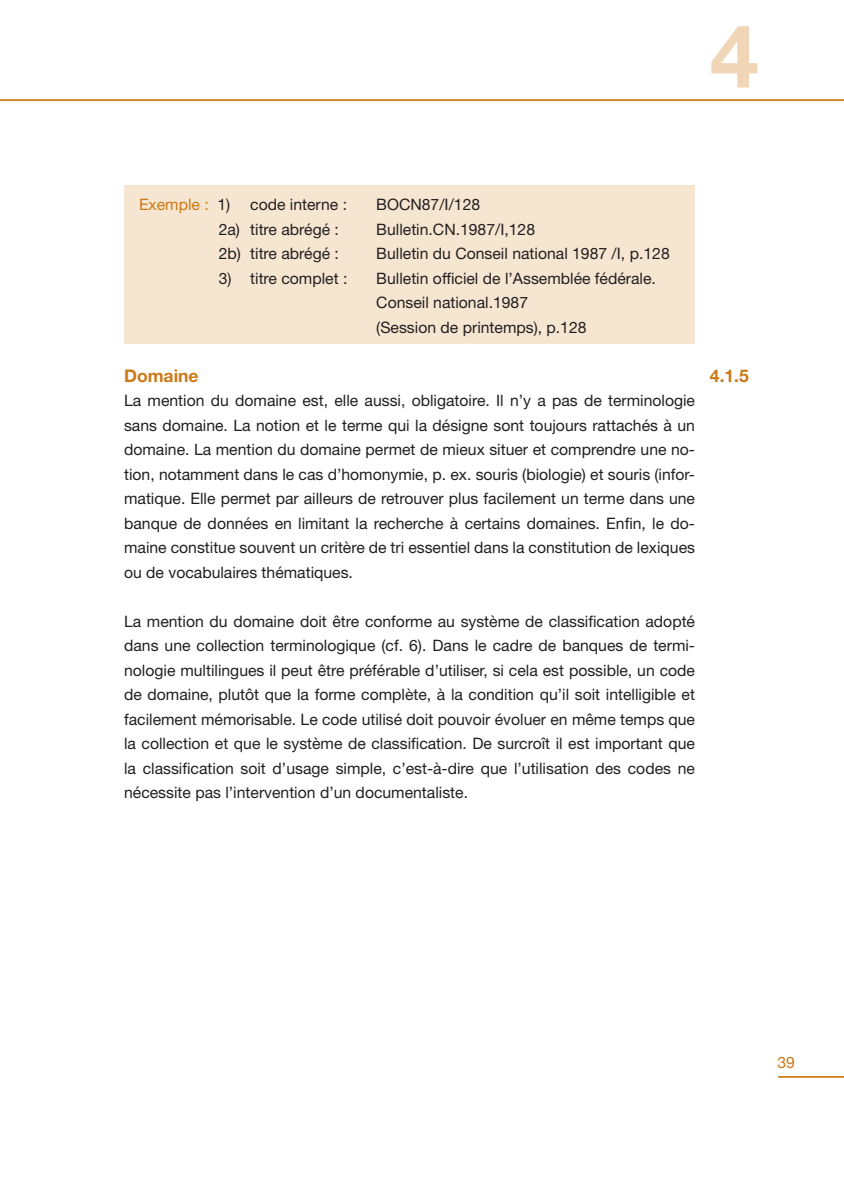
<style>
.page{position:relative;width:844px;height:1191px;background:#fff}
.page>*{position:absolute;margin:0;border:0;box-sizing:border-box;transform-origin:0 0}
.t1{font:700 87.5px "Helvetica Neue LT Std";color:#f1d5b7}
.t2{font:700 17.5px "Helvetica Neue LT Std";color:#cb7a16}
.t3{font:15.75px/24.5px "Helvetica Neue LT Std";color:#231f20;text-align:justify}
.t4{font:15.75px "Helvetica Neue LT Std";color:#cb7a16}
.s1{color:#231f20}
</style>
<div class="page">
<div style="left:124px;top:186px;width:570px;height:158px;background:#f6e6d1"></div>
<hr style="left:0;top:99px;width:843px;height:2px;background:#cb7a16">
<hr style="left:778px;top:1076px;width:65px;height:1px;background:#cb7a16">
<h1 class="t1" style="left:709px;top:2px;width:50px">4</h1>
<p class="t4" style="left:139px;top:195px;width:93px">Exemple : <span class="s1">1)</span></p>
<p class="t3" style="left:250px;top:192px;width:98px">code interne :</p>
<p class="t3" style="left:376px;top:192px;width:105px">BOCN87/I/128</p>
<p class="t3" style="left:219px;top:216px;width:122px">2a) titre abrégé :</p>
<p class="t3" style="left:376px;top:216px;width:160px">Bulletin.CN.1987/I,128</p>
<p class="t3" style="left:219px;top:241px;width:122px">2b) titre abrégé :</p>
<p class="t3" style="left:376px;top:241px;width:295px">Bulletin du Conseil national 1987 /I, p.128</p>
<p class="t3" style="left:219px;top:265px;width:130px">3) titre complet :</p>
<p class="t3" style="left:376px;top:265px;width:281px;text-align:left">Bulletin officiel de l’Assemblée fédérale.<br>Conseil national.1987<br>(Session de printemps), p.128</p>
<p class="t2" style="left:124px;top:364px;width:76px">Domaine</p>
<p class="t3" style="left:124px;top:388px;width:572px">La mention du domaine est, elle aussi, obligatoire. Il n’y a pas de terminologie sans domaine. La notion et le terme qui la désigne sont toujours rattachés à un domaine. La mention du domaine permet de mieux situer et comprendre une no&shy;tion, notamment dans le cas d’homonymie, p. ex. souris (biologie) et souris (infor&shy;matique. Elle permet par ailleurs de retrouver plus facilement un terme dans une banque de données en limitant la recherche à certains domaines. Enfin, le do&shy;maine constitue souvent un critère de tri essentiel dans la constitution de lexiques ou de vocabulaires thématiques.</p>
<p class="t3" style="left:124px;top:608px;width:572px">La mention du domaine doit être conforme au système de classification adopté dans une collection terminologique (cf. 6). Dans le cadre de banques de termi&shy;nologie multilingues il peut être préférable d’utiliser, si cela est possible, un code de domaine, plutôt que la forme complète, à la condition qu’il soit intelligible et facilement mémorisable. Le code utilisé doit pouvoir évoluer en même temps que la collection et que le système de classification. De surcroît il est important que la classification soit d’usage simple, c’est-à-dire que l’utilisation des codes ne nécessite pas l’intervention d’un documentaliste.</p>
<p class="t2" style="left:709px;top:364px;width:40px">4.1.5</p>
<p class="t4" style="left:777px;top:1053px;width:19px">39</p>
</div>
